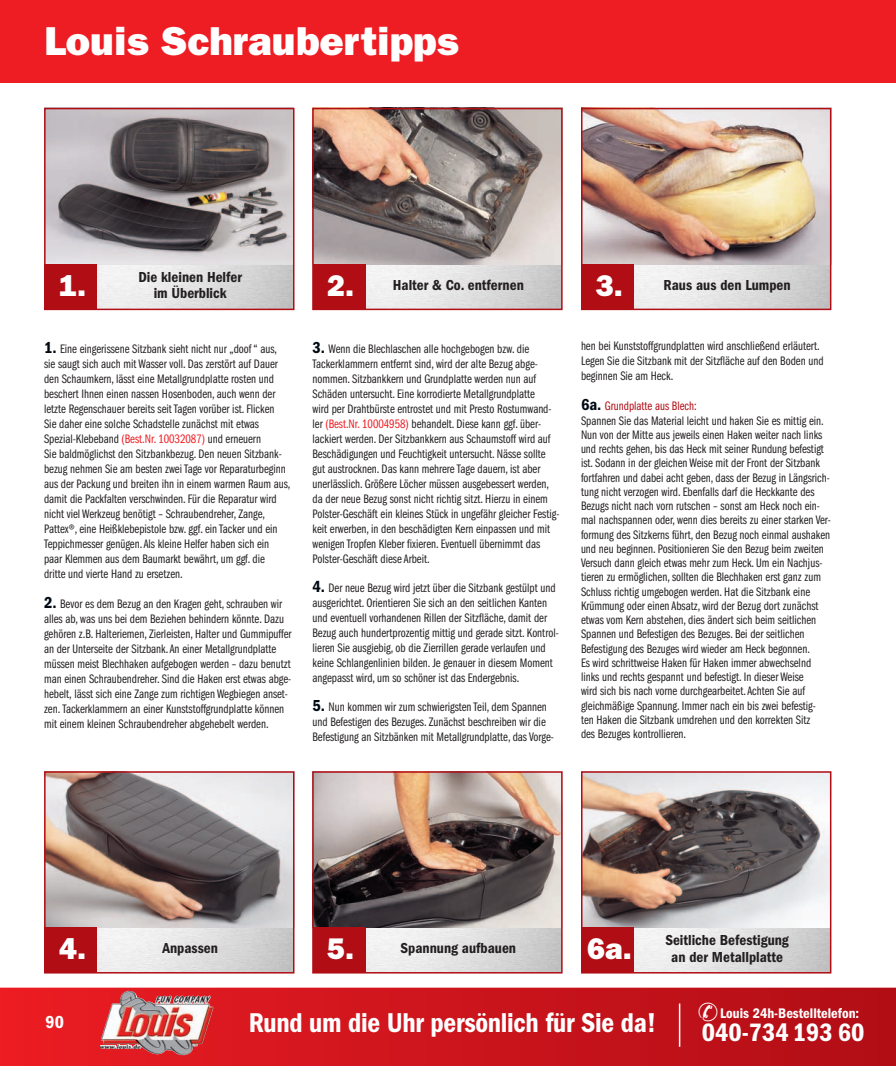
<style>
.page{position:relative;width:896px;height:1066px;background:#fff}
.page>*{position:absolute;margin:0;border:0;box-sizing:border-box;transform-origin:0 0}
.t1{font:800 40.5px "Franklin Gothic";color:#fff}
.t2{font:800 30px "Franklin Gothic";color:#fff}
.t3{font:600 condensed 28.2px "Franklin Gothic";letter-spacing:-.01em;color:#fff}
.t4{font:600 condensed 26.1px "Franklin Gothic";color:#fff}
.t5{font:600 condensed 18px "Franklin Gothic";color:#fff}
.t6{font:600 condensed 15px/16.5px "Franklin Gothic";color:#231f20;text-align:center}
.t7{font:600 condensed 14.4px "Franklin Gothic";color:#fff}
.t8{font:12.75px/15px "Franklin Gothic Book Cmpr";color:#231f20}
.s1{font-weight:800;font-stretch:normal;font-size:30px;color:#fff}
.s2{font-family:"Franklin Gothic";font-weight:600;font-stretch:condensed;font-size:16.5px;color:#010a13}
.s3{color:#ee1d23}
.s4{color:#b00d15}
</style>
<div class="page">
<img style="left:47px;top:111px;width:244px;height:153px">
<div style="left:44px;top:108px;width:250px;height:202px;border:2px solid #b00d15"></div>
<div style="left:44px;top:264px;width:53px;height:45px;background:#b00d15"></div>
<img style="left:365px;top:265px;width:194px;height:42px">
<img style="left:315px;top:111px;width:244px;height:153px">
<div style="left:312px;top:108px;width:250px;height:202px;border:2px solid #b00d15"></div>
<div style="left:312px;top:264px;width:53px;height:45px;background:#b00d15"></div>
<img style="left:583px;top:111px;width:245px;height:153px">
<div style="left:580px;top:108px;width:251px;height:202px;border:2px solid #b00d15"></div>
<div style="left:581px;top:264px;width:53px;height:45px;background:#b00d15"></div>
<img style="left:47px;top:774px;width:244px;height:153px">
<div style="left:44px;top:771px;width:250px;height:202px;border:2px solid #b00d15"></div>
<div style="left:44px;top:927px;width:53px;height:45px;background:#b00d15"></div>
<img style="left:365px;top:928px;width:194px;height:42px">
<img style="left:315px;top:774px;width:244px;height:153px">
<div style="left:312px;top:771px;width:250px;height:202px;border:2px solid #b00d15"></div>
<div style="left:312px;top:927px;width:53px;height:45px;background:#b00d15"></div>
<img style="left:583px;top:774px;width:245px;height:153px">
<div style="left:580px;top:771px;width:251px;height:202px;border:2px solid #b00d15"></div>
<div style="left:581px;top:927px;width:53px;height:45px;background:#b00d15"></div>
<svg style="left:0;top:987px;width:895px;height:79px;background:#cc161e"></svg>
<img style="left:99px;top:991px;width:114px;height:65px">
<hr style="left:678px;top:1003px;width:2px;height:44px;background:#fff">
<div style="left:0;top:0;width:895px;height:82px;background:#ee1d23"></div>
<svg style="left:698px;top:1002px;width:19px;height:19px"></svg>
<h1 class="t1" style="left:44px;top:27px;width:416px">Louis Schraubertipps</h1>
<h2 class="t2" style="left:59px;top:275px;width:29px">1.</h2>
<p class="t6" style="left:138px;top:270px;width:105px">Die kleinen Helfer im Überblick</p>
<p class="t6" style="left:327px;top:278px;width:198px"><span class="s1">2.</span> Halter &amp; Co. entfernen</p>
<p class="t6" style="left:595px;top:278px;width:196px"><span class="s1">3.</span> Raus aus den Lumpen</p>
<p class="t8" style="left:44px;top:342px;width:248px"><span class="s2">1.</span> Eine eingerissene Sitzbank sieht nicht nur „doof “ aus, sie saugt sich auch mit Wasser voll. Das zerstört auf Dauer den Schaumkern, lässt eine Metallgrundplatte rosten und beschert Ihnen einen nassen Hosenboden, auch wenn der letzte Regenschauer bereits seit Tagen vorüber ist. Flicken<br>Sie daher eine solche Schadstelle zunächst mit etwas Spezial-Klebeband <span class="s3">(Best.Nr. 10032087)</span> und erneuern<br>Sie baldmöglichst den Sitzbankbezug. Den neuen Sitzbank&shy;bezug nehmen Sie am besten zwei Tage vor Reparaturbeginn aus der Packung und breiten ihn in einem warmen Raum aus, damit die Packfalten verschwinden. Für die Reparatur wird nicht viel Werkzeug benötigt – Schraubendreher, Zange, Pattex®, eine Heißklebepistole bzw. ggf. ein Tacker und ein Teppichmesser genügen. Als kleine Helfer haben sich ein paar Klemmen aus dem Baumarkt bewährt, um ggf. die<br>dritte und vierte Hand zu ersetzen.</p>
<p class="t8" style="left:44px;top:597px;width:249px"><span class="s2">2.</span> Bevor es dem Bezug an den Kragen geht, schrauben wir alles ab, was uns bei dem Beziehen behindern könnte. Dazu gehören z.B. Halteriemen, Zierleisten, Halter und Gummipuffer an der Unterseite der Sitzbank. An einer Metallgrundplatte müssen meist Blechhaken aufgebogen werden – dazu benutzt man einen Schraubendreher. Sind die Haken erst etwas abge&shy;hebelt, lässt sich eine Zange zum richtigen Wegbiegen anset&shy;zen. Tackerklammern an einer Kunststoffgrundplatte können mit einem kleinen Schraubendreher abgehebelt werden.</p>
<p class="t8" style="left:312px;top:342px;width:248px"><span class="s2">3.</span> Wenn die Blechlaschen alle hochgebogen bzw. die Tackerklammern entfernt sind, wird der alte Bezug abge&shy;nommen. Sitzbankkern und Grundplatte werden nun auf Schäden untersucht. Eine korrodierte Metallgrundplatte<br>wird per Drahtbürste entrostet und mit Presto Rostumwand&shy;ler <span class="s3">(Best.Nr. 10004958)</span> behandelt. Diese kann ggf. über&shy;lackiert werden. Der Sitzbankkern aus Schaumstoff wird auf Beschädigungen und Feuchtigkeit untersucht. Nässe sollte gut austrocknen. Das kann mehrere Tage dauern, ist aber unerlässlich. Größere Löcher müssen ausgebessert werden, da der neue Bezug sonst nicht richtig sitzt. Hierzu in einem Polster-Geschäft ein kleines Stück in ungefähr gleicher Festig&shy;keit erwerben, in den beschädigten Kern einpassen und mit wenigen Tropfen Kleber fixieren. Eventuell übernimmt das Polster-Geschäft diese Arbeit.</p>
<p class="t8" style="left:312px;top:581px;width:248px"><span class="s2">4.</span> Der neue Bezug wird jetzt über die Sitzbank gestülpt und ausgerichtet. Orientieren Sie sich an den seitlichen Kanten und eventuell vorhandenen Rillen der Sitzfläche, damit der Bezug auch hundertprozentig mittig und gerade sitzt. Kontrol&shy;lieren Sie ausgiebig, ob die Zierrillen gerade verlaufen und keine Schlangenlinien bilden. Je genauer in diesem Moment angepasst wird, um so schöner ist das Endergebnis.</p>
<p class="t8" style="left:312px;top:701px;width:243px"><span class="s2">5.</span> Nun kommen wir zum schwierigsten Teil, dem Spannen und Befestigen des Bezuges. Zunächst beschreiben wir die<br>Befestigung an Sitzbänken mit Metallgrundplatte, das Vorge-</p>
<p class="t8" style="left:580px;top:340px;width:244px">hen bei Kunststoffgrundplatten wird anschließend erläutert.<br>Legen Sie die Sitzbank mit der Sitzfläche auf den Boden und beginnen Sie am Heck.</p>
<p class="t8" style="left:580px;top:400px;width:251px;line-height:14.2px"><span class="s2">6a.</span> <span class="s4">Grundplatte aus Blech:<br></span>Spannen Sie das Material leicht und haken Sie es mittig ein.<br>Nun von der Mitte aus jeweils einen Haken weiter nach links und rechts gehen, bis das Heck mit seiner Rundung befestigt ist. Sodann in der gleichen Weise mit der Front der Sitzbank fortfahren und dabei acht geben, dass der Bezug in Längsrich&shy;tung nicht verzogen wird. Ebenfalls darf die Heckkante des Bezugs nicht nach vorn rutschen – sonst am Heck noch ein&shy;mal nachspannen oder, wenn dies bereits zu einer starken Ver&shy;formung des Sitzkerns führt, den Bezug noch einmal aushaken und neu beginnen. Positionieren Sie den Bezug beim zweiten Versuch dann gleich etwas mehr zum Heck. Um ein Nachjus&shy;tieren zu ermöglichen, sollten die Blechhaken erst ganz zum Schluss richtig umgebogen werden. Hat die Sitzbank eine Krümmung oder einen Absatz, wird der Bezug dort zunächst etwas vom Kern abstehen, dies ändert sich beim seitlichen Spannen und Befestigen des Bezuges. Bei der seitlichen Befestigung des Bezuges wird wieder am Heck begonnen.<br>Es wird schrittweise Haken für Haken immer abwechselnd links und rechts gespannt und befestigt. In dieser Weise<br>wird sich bis nach vorne durchgearbeitet. Achten Sie auf gleichmäßige Spannung. Immer nach ein bis zwei befestig&shy;ten Haken die Sitzbank umdrehen und den korrekten Sitz<br>des Bezuges kontrollieren.</p>
<h2 class="t2" style="left:59px;top:938px;width:29px">4.</h2>
<p class="t6" style="left:162px;top:941px;width:57px">Anpassen</p>
<p class="t6" style="left:327px;top:941px;width:190px"><span class="s1">5.</span> Spannung aufbauen</p>
<h2 class="t2" style="left:587px;top:938px;width:46px">6a.</h2>
<p class="t6" style="left:665px;top:933px;width:125px">Seitliche Befestigung an der Metallplatte</p>
<h3 class="t5" style="left:46px;top:1015px;width:20px">90</h3>
<h3 class="t3" style="left:248px;top:1013px;width:409px">Rund um die Uhr persönlich für Sie da!</h3>
<p class="t7" style="left:719px;top:1008px;width:141px">Louis 24h-Bestelltelefon:</p>
<h3 class="t4" style="left:701px;top:1024px;width:164px">040-734 193 60</h3>
</div>
